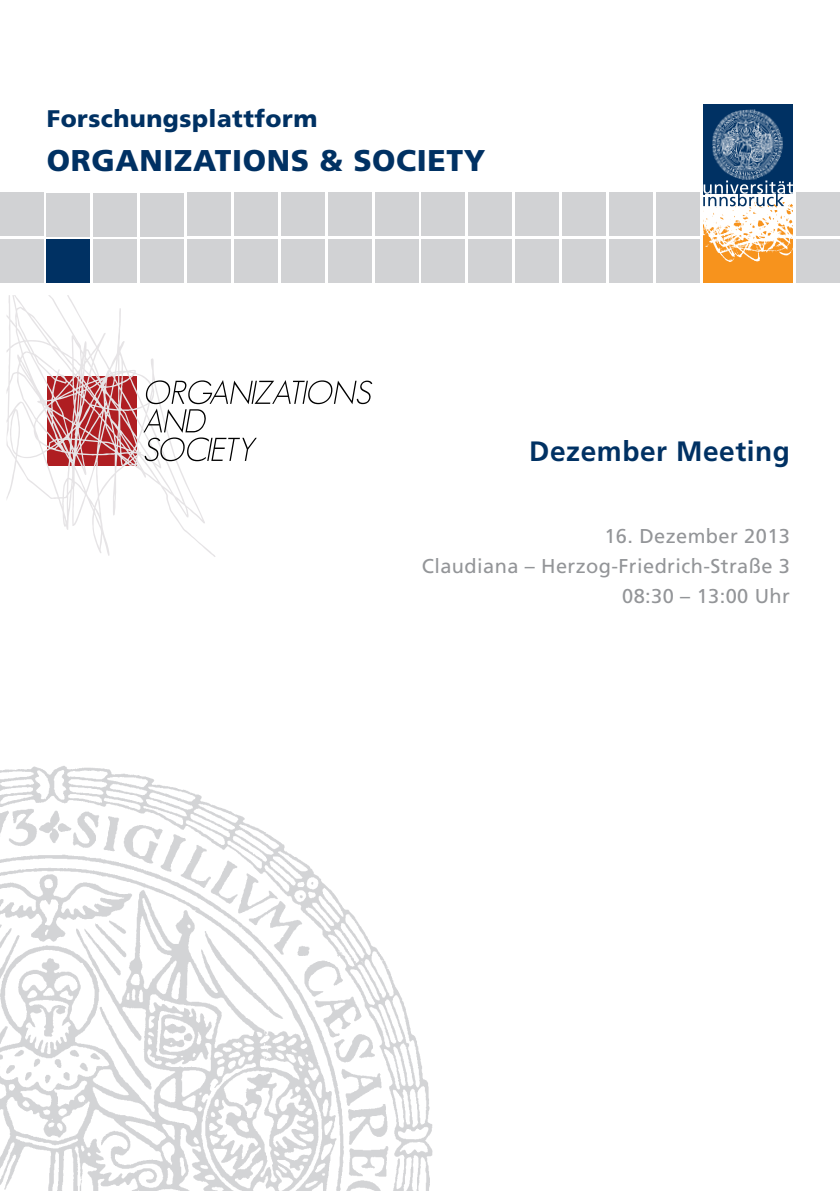
<style>
.page{position:relative;width:840px;height:1191px;background:#fff}
.page>*{position:absolute;margin:0;border:0;box-sizing:border-box;transform-origin:0 0}
.t1{font:900 30px "Frutiger";letter-spacing:.02em;color:#003163}
.t2{font:700 28px "Frutiger";letter-spacing:.02em;color:#003163}
.t3{font:900 24px "Frutiger";letter-spacing:.02em;color:#003163}
.t4{font:20px/30px "Frutiger";letter-spacing:.02em;color:#939598;text-align:right}
</style>
<div class="page">
<div style="left:187px;top:193px;width:43px;height:43px;background:#d1d2d4"></div>
<div style="left:187px;top:240px;width:43px;height:43px;background:#d1d2d4"></div>
<div style="left:234px;top:193px;width:43px;height:43px;background:#d1d2d4"></div>
<div style="left:234px;top:240px;width:43px;height:43px;background:#d1d2d4"></div>
<div style="left:281px;top:193px;width:43px;height:43px;background:#d1d2d4"></div>
<div style="left:281px;top:240px;width:43px;height:43px;background:#d1d2d4"></div>
<div style="left:328px;top:193px;width:43px;height:43px;background:#d1d2d4"></div>
<div style="left:328px;top:240px;width:43px;height:43px;background:#d1d2d4"></div>
<div style="left:375px;top:193px;width:43px;height:43px;background:#d1d2d4"></div>
<div style="left:375px;top:240px;width:43px;height:43px;background:#d1d2d4"></div>
<div style="left:421px;top:193px;width:43px;height:43px;background:#d1d2d4"></div>
<div style="left:421px;top:240px;width:43px;height:43px;background:#d1d2d4"></div>
<div style="left:468px;top:193px;width:43px;height:43px;background:#d1d2d4"></div>
<div style="left:468px;top:240px;width:43px;height:43px;background:#d1d2d4"></div>
<div style="left:515px;top:193px;width:43px;height:43px;background:#d1d2d4"></div>
<div style="left:515px;top:240px;width:43px;height:43px;background:#d1d2d4"></div>
<div style="left:562px;top:193px;width:43px;height:43px;background:#d1d2d4"></div>
<div style="left:562px;top:240px;width:43px;height:43px;background:#d1d2d4"></div>
<div style="left:609px;top:193px;width:43px;height:43px;background:#d1d2d4"></div>
<div style="left:609px;top:240px;width:43px;height:43px;background:#d1d2d4"></div>
<div style="left:655px;top:193px;width:44px;height:43px;background:#d1d2d4"></div>
<div style="left:655px;top:240px;width:44px;height:43px;background:#d1d2d4"></div>
<div style="left:796px;top:193px;width:43px;height:43px;background:#d1d2d4"></div>
<div style="left:796px;top:240px;width:43px;height:43px;background:#d1d2d4"></div>
<div style="left:702px;top:193px;width:90px;height:90px;background:#f7931d"></div>
<img style="left:702px;top:206px;width:90px;height:55px">
<div style="left:702px;top:104px;width:90px;height:89px;background:#003163"></div>
<svg style="left:702px;top:180px;width:90px;height:26px"></svg>
<img style="left:710px;top:109px;width:73px;height:72px">
<div style="left:0;top:193px;width:43px;height:43px;background:#d1d2d4"></div>
<div style="left:0;top:240px;width:43px;height:43px;background:#d1d2d4"></div>
<div style="left:47px;top:193px;width:43px;height:43px;background:#d1d2d4"></div>
<div style="left:47px;top:240px;width:43px;height:43px;background:#003163"></div>
<div style="left:94px;top:193px;width:43px;height:43px;background:#d1d2d4"></div>
<div style="left:94px;top:240px;width:43px;height:43px;background:#d1d2d4"></div>
<div style="left:140px;top:193px;width:44px;height:43px;background:#d1d2d4"></div>
<div style="left:140px;top:240px;width:44px;height:43px;background:#d1d2d4"></div>
<img style="left:0;top:766px;width:433px;height:425px">
<img style="left:6px;top:308px;width:367px;height:249px">
<img style="left:96px;top:376px;width:41px;height:89px">
<img style="left:7px;top:295px;width:89px;height:233px">
<img style="left:145px;top:380px;width:227px;height:24px">
<p class="t3" style="left:47px;top:104px;width:272px">Forschungsplattform</p>
<h1 class="t1" style="left:47px;top:142px;width:440px">ORGANIZATIONS &amp; SOCIETY</h1>
<h2 class="t2" style="left:529px;top:434px;width:262px">Dezember Meeting</h2>
<p class="t4" style="left:421px;top:520px;width:369px">16. Dezember 2013<br>Claudiana – Herzog-Friedrich-Straße 3<br>08:30 – 13:00 Uhr</p>
</div>
